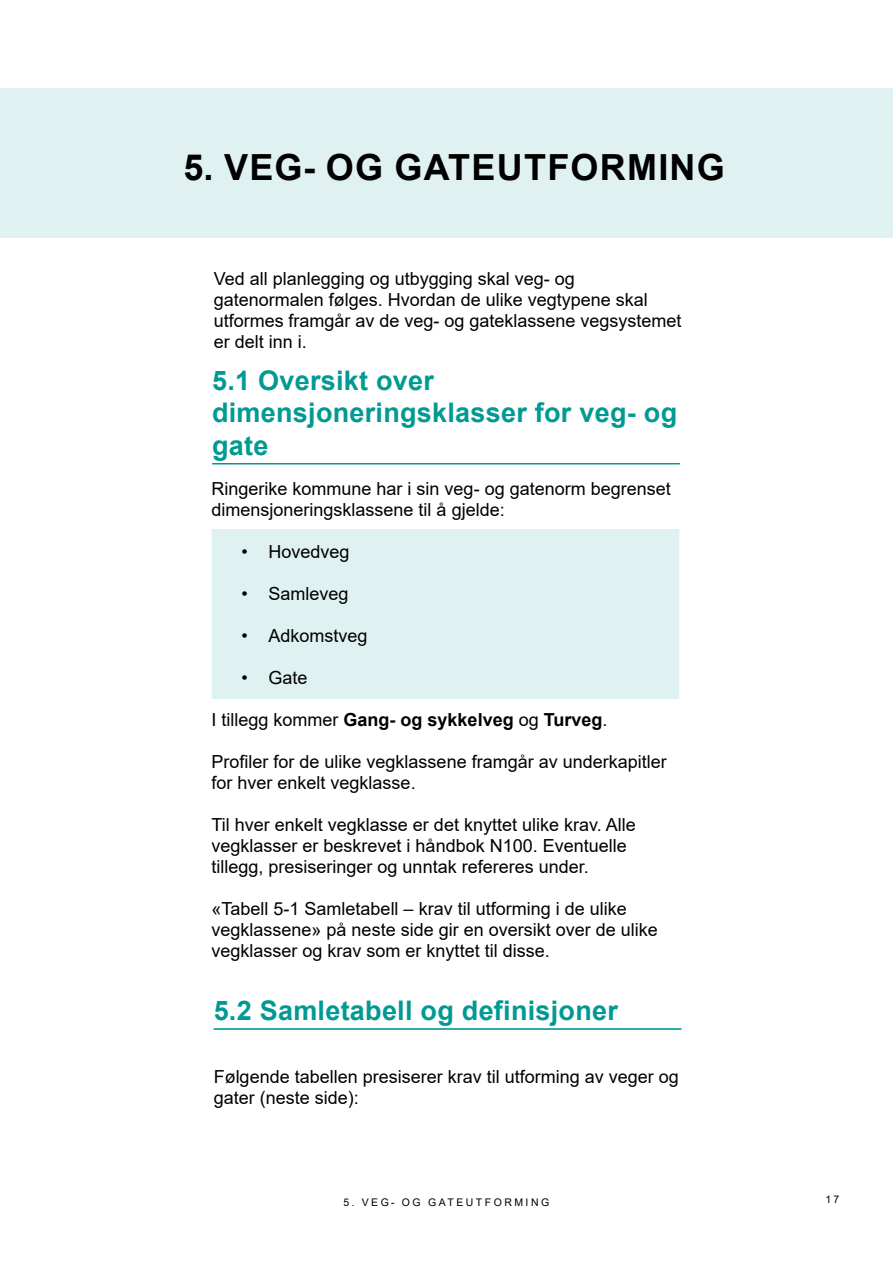
<style>
.page{position:relative;width:893px;height:1263px;background:#fff}
.page>*{position:absolute;margin:0;border:0;box-sizing:border-box;transform-origin:0 0}
.t1{font:700 36px "Arial";letter-spacing:.035em;color:#000}
.t2{font:700 27px/32.4px "Arial";letter-spacing:.01em;color:#009a93}
.t3{font:18px/21px "Arial";color:#000}
.t4{font:700 18px "Arial";color:#000}
.t5{font:10.5px "Arial";color:#000}
.s1{font-weight:400}
</style>
<div class="page">
<div style="left:0;top:89px;width:893px;height:149px;background:#e0f1f1"></div>
<div style="left:212px;top:529px;width:467px;height:170px;background:#e0f1f1"></div>
<hr style="left:212px;top:463px;width:468px;height:1px;background:#009a93">
<hr style="left:212px;top:464px;width:468px;height:1px;background:#009a93">
<hr style="left:214px;top:1028px;width:467px;height:1px;background:#009a93">
<hr style="left:214px;top:1029px;width:467px;height:1px;background:#009a93">
<h1 class="t1" style="left:183px;top:142px;width:543px">5. VEG- OG GATEUTFORMING</h1>
<p class="t3" style="left:214px;top:268px;width:469px">Ved all planlegging og utbygging skal veg- og gatenormalen følges. Hvordan de ulike vegtypene skal utformes framgår av de veg- og gateklassene vegsystemet er delt inn i.</p>
<h2 class="t2" style="left:212px;top:365px;width:467px">5.1 Oversikt over dimensjoneringsklasser for veg- og gate</h2>
<p class="t3" style="left:212px;top:478px;width:461px">Ringerike kommune har i sin veg- og gatenorm begrenset dimensjoneringsklassene til å gjelde:</p>
<p class="t3" style="left:242px;top:541px;width:110px">• Hovedveg</p>
<p class="t3" style="left:242px;top:583px;width:109px">• Samleveg</p>
<p class="t3" style="left:242px;top:625px;width:128px">• Adkomstveg</p>
<p class="t3" style="left:242px;top:667px;width:68px">• Gate</p>
<p class="t4" style="left:212px;top:707px;width:397px"><span class="s1">I tillegg kommer</span> Gang- og sykkelveg <span class="s1">og</span> Turveg<span class="s1">.</span></p>
<p class="t3" style="left:212px;top:751px;width:457px">Profiler for de ulike vegklassene framgår av underkapitler for hver enkelt vegklasse.</p>
<p class="t3" style="left:212px;top:814px;width:426px">Til hver enkelt vegklasse er det knyttet ulike krav. Alle vegklasser er beskrevet i håndbok N100. Eventuelle tillegg, presiseringer og unntak refereres under.</p>
<p class="t3" style="left:212px;top:898px;width:448px">«Tabell 5-1 Samletabell – krav til utforming i de ulike vegklassene» på neste side gir en oversikt over de ulike vegklasser og krav som er knyttet til disse.</p>
<h2 class="t2" style="left:214px;top:995px;width:406px">5.2 Samletabell og definisjoner</h2>
<p class="t3" style="left:214px;top:1066px;width:467px">Følgende tabellen presiserer krav til utforming av veger og gater (neste side):</p>
<p class="t5" style="left:344px;top:1195px;width:69px">5. Veg - og</p>
<p class="t5" style="left:428px;top:1195px;width:11px">gateutforming</p>
<p class="t5" style="left:825px;top:1192px;width:15px">17</p>
</div>
